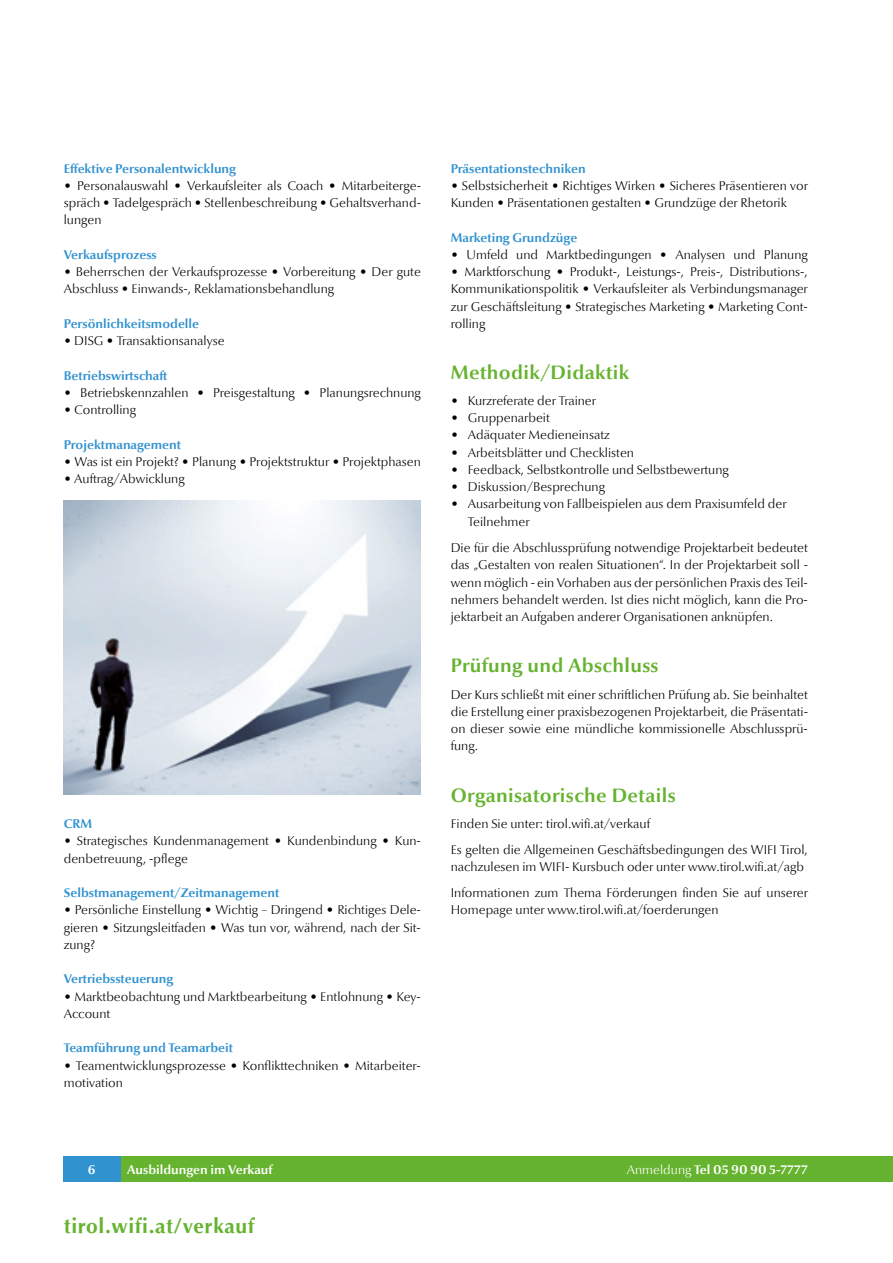
<style>
.page{position:relative;width:893px;height:1263px;background:#fff}
.page>*{position:absolute;margin:0;border:0;box-sizing:border-box;transform-origin:0 0}
.t1{font:700 21px "Optima";letter-spacing:.03em;color:#65b32e}
.t2{font:700 19.5px "Optima Nova LT";letter-spacing:.02em;color:#65b32e}
.t3{font:300 12.75px/17.2px "Optima Nova LT";color:#000}
.t4{font:700 12.75px "Optima Nova LT";color:#3192d0}
.t5{font:700 12.75px "Optima Nova LT";color:#fff}
.s1{font-weight:300}
</style>
<div class="page">
<div style="left:121px;top:1156px;width:772px;height:26px;background:#65b32e"></div>
<div style="left:64px;top:1156px;width:57px;height:26px;background:#3192d0"></div>
<img style="left:64px;top:500px;width:357px;height:294px">
<p class="t4" style="left:64px;top:161px;width:174px">Effektive Personalentwicklung</p>
<p class="t3" style="left:64px;top:177px;width:359px;text-align:justify">• Personalauswahl • Verkaufsleiter als Coach • Mitarbeiterge&shy;spräch • Tadelgespräch • Stellenbeschreibung • Gehaltsverhand&shy;lungen</p>
<p class="t4" style="left:64px;top:247px;width:95px">Verkaufsprozess</p>
<p class="t3" style="left:64px;top:263px;width:359px">• Beherrschen der Verkaufsprozesse • Vorbereitung • Der gute<br>Abschluss • Einwands-, Reklamationsbehandlung</p>
<p class="t4" style="left:64px;top:316px;width:137px">Persönlichkeitsmodelle</p>
<p class="t3" style="left:64px;top:332px;width:162px">• DISG • Transaktionsanalyse</p>
<p class="t4" style="left:64px;top:368px;width:105px">Betriebswirtschaft</p>
<p class="t3" style="left:64px;top:384px;width:359px">• Betriebskennzahlen • Preisgestaltung • Planungsrechnung</p>
<p class="t3" style="left:64px;top:401px;width:74px">• Controlling</p>
<p class="t4" style="left:64px;top:437px;width:119px">Projektmanagement</p>
<p class="t3" style="left:64px;top:453px;width:359px">• Was ist ein Projekt? • Planung • Projektstruktur • Projektphasen</p>
<p class="t3" style="left:64px;top:470px;width:122px">• Auftrag/Abwicklung</p>
<p class="t4" style="left:64px;top:816px;width:30px">CRM</p>
<p class="t3" style="left:64px;top:833px;width:359px">• Strategisches Kundenmanagement • Kundenbindung • Kun&shy;denbetreuung, -pflege</p>
<p class="t4" style="left:64px;top:885px;width:217px">Selbstmanagement/Zeitmanagement</p>
<p class="t3" style="left:64px;top:902px;width:359px;text-align:justify">• Persönliche Einstellung • Wichtig – Dringend • Richtiges Dele&shy;gieren • Sitzungsleitfaden • Was tun vor, während, nach der Sit&shy;zung?</p>
<p class="t4" style="left:64px;top:972px;width:111px">Vertriebssteuerung</p>
<p class="t3" style="left:64px;top:988px;width:359px">• Marktbeobachtung und Marktbearbeitung • Entlohnung • Key-<br>Account</p>
<p class="t4" style="left:64px;top:1041px;width:171px">Teamführung und Teamarbeit</p>
<p class="t3" style="left:64px;top:1057px;width:359px">• Teamentwicklungsprozesse • Konflikttechniken • Mitarbeiter&shy;motivation</p>
<p class="t4" style="left:451px;top:161px;width:136px">Präsentationstechniken</p>
<p class="t3" style="left:451px;top:177px;width:359px">• Selbstsicherheit • Richtiges Wirken • Sicheres Präsentieren vor<br>Kunden • Präsentationen gestalten • Grundzüge der Rhetorik</p>
<p class="t4" style="left:451px;top:230px;width:128px">Marketing Grundzüge</p>
<p class="t3" style="left:451px;top:246px;width:359px">• Umfeld und Marktbedingungen • Analysen und Planung</p>
<p class="t3" style="left:451px;top:263px;width:359px;text-align:justify">• Marktforschung • Produkt-, Leistungs-, Preis-, Distributions-, Kommunikationspolitik • Verkaufsleiter als Verbindungsmanager zur Geschäftsleitung • Strategisches Marketing • Marketing Cont&shy;rolling</p>
<h2 class="t2" style="left:451px;top:361px;width:180px">Methodik/Didaktik</h2>
<p class="t3" style="left:451px;top:392px;width:147px">• Kurzreferate der Trainer</p>
<p class="t3" style="left:451px;top:409px;width:101px">• Gruppenarbeit</p>
<p class="t3" style="left:451px;top:427px;width:161px">• Adäquater Medieneinsatz</p>
<p class="t3" style="left:451px;top:444px;width:185px">• Arbeitsblätter und Checklisten</p>
<p class="t3" style="left:451px;top:461px;width:280px">• Feedback, Selbstkontrolle und Selbstbewertung</p>
<p class="t3" style="left:451px;top:478px;width:156px">• Diskussion/Besprechung</p>
<p class="t3" style="left:468px;top:496px;width:320px;text-indent:-17px">• Ausarbeitung von Fallbeispielen aus dem Praxisumfeld der<br>Teilnehmer</p>
<p class="t3" style="left:451px;top:539px;width:359px;text-align:justify">Die für die Abschlussprüfung notwendige Projektarbeit bedeutet das „Gestalten von realen Situationen“. In der Projektarbeit soll - wenn möglich - ein Vorhaben aus der persönlichen Praxis des Teil&shy;nehmers behandelt werden. Ist dies nicht möglich, kann die Pro&shy;jektarbeit an Aufgaben anderer Organisationen anknüpfen.</p>
<h2 class="t2" style="left:451px;top:654px;width:209px">Prüfung und Abschluss</h2>
<p class="t3" style="left:451px;top:686px;width:359px;text-align:justify">Der Kurs schließt mit einer schriftlichen Prüfung ab. Sie beinhaltet die Erstellung einer praxisbezogenen Projektarbeit, die Präsentati&shy;on dieser sowie eine mündliche kommissionelle Abschlussprü&shy;fung.</p>
<h2 class="t2" style="left:451px;top:784px;width:227px">Organisatorische Details</h2>
<p class="t3" style="left:451px;top:811px;width:359px;line-height:25.8px">Finden Sie unter: tirol.wifi.at/verkauf<br>Es gelten die Allgemeinen Geschäftsbedingungen des WIFI Tirol,</p>
<p class="t3" style="left:451px;top:854px;width:359px;line-height:25.8px">nachzulesen im WIFI- Kursbuch oder unter www.tirol.wifi.at/agb<br>Informationen zum Thema Förderungen finden Sie auf unserer</p>
<p class="t3" style="left:451px;top:902px;width:269px">Homepage unter www.tirol.wifi.at/foerderungen</p>
<p class="t5" style="left:127px;top:1162px;width:147px">Ausbildungen im Verkauf</p>
<p class="t5" style="left:627px;top:1163px;width:183px"><span class="s1">Anmeldung</span> Tel 05 90 90 5-7777</p>
<h1 class="t1" style="left:64px;top:1213px;width:192px">tirol.wifi.at/verkauf</h1>
<p class="t5" style="left:88px;top:1162px;width:9px">6</p>
</div>
